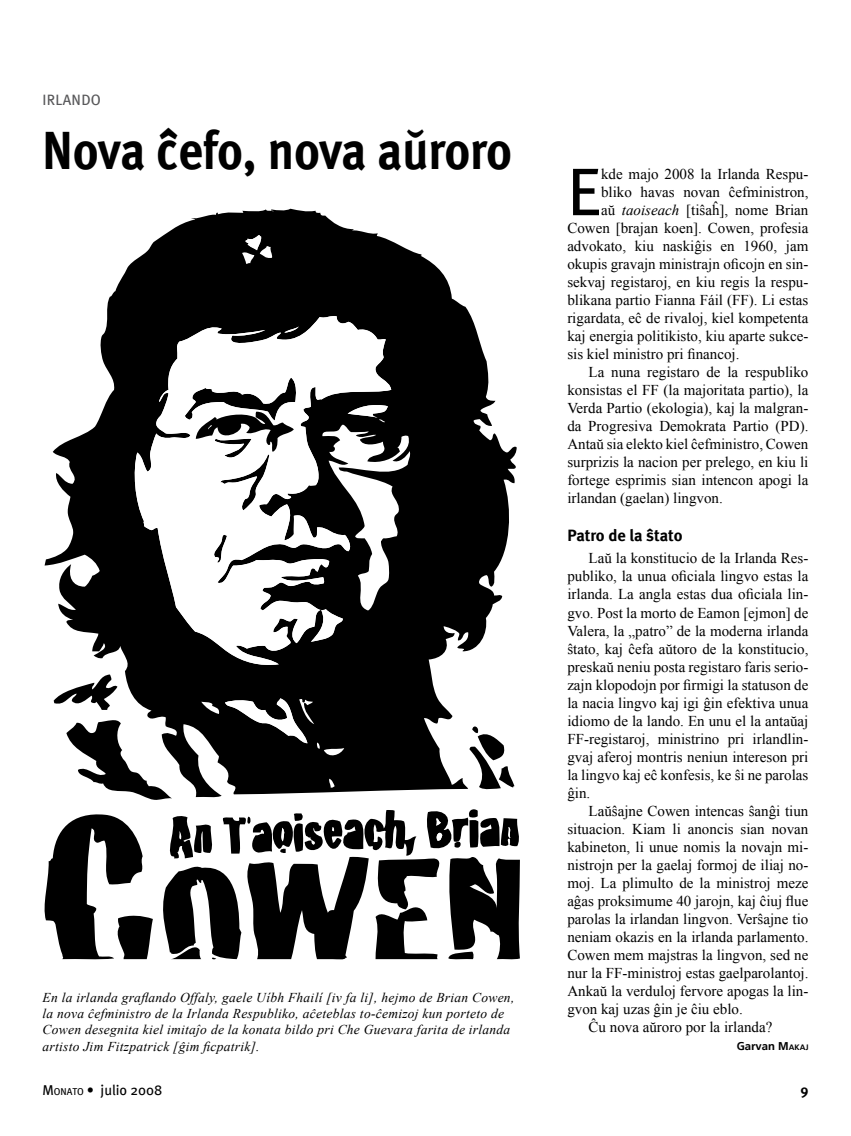
<style>
.page{position:relative;width:851px;height:1136px;background:#fff}
.page>*{position:absolute;margin:0;border:0;box-sizing:border-box;transform-origin:0 0}
.t1{font:67.2px "Meta Eo Bk";color:#000}
.t2{font:700 54px "Meta Eo Bd";letter-spacing:-.01em;color:#000;scale:.9 1}
.t3{font:700 16.5px "Meta Eo Bd";color:#000}
.t4{font:15px/18px "Times New Roman";color:#000;text-align:justify}
.t5{font:15px "Meta Eo Bk";letter-spacing:.02em;color:#58585a}
.t6{font:14.25px "Meta Eo Bk";color:#000}
.t7{font:700 14.25px "Meta Eo Bd";color:#000}
.t8{font:italic 13.5px/16.2px "Times New Roman";letter-spacing:.02em;color:#000}
.t9{font:700 11.25px "Frutiger Linotype";color:#000}
.s1{font-style:italic}
.s2{font-size:7.8px}
.s3{font-size:10.05px}
</style>
<div class="page">
<svg style="left:148px;top:798px;width:24px;height:2px"></svg>
<svg style="left:44px;top:814px;width:109px;height:145px"></svg>
<svg style="left:45px;top:209px;width:472px;height:589px;fill:#000"></svg>
<svg style="left:242px;top:235px;width:30px;height:29px"></svg>
<svg style="left:132px;top:315px;width:259px;height:351px"></svg>
<svg style="left:284px;top:326px;width:14px;height:6px"></svg>
<svg style="left:321px;top:403px;width:90px;height:207px"></svg>
<svg style="left:185px;top:377px;width:112px;height:133px"></svg>
<svg style="left:201px;top:698px;width:143px;height:61px"></svg>
<svg style="left:163px;top:809px;width:357px;height:150px"></svg>
<p class="t5" style="left:43px;top:90px;width:60px">IRLANDO</p>
<h2 class="t2" style="left:43px;top:117px;width:523px">Nova ĉefo, nova aŭroro</h2>
<p class="t8" style="left:43px;top:988px;width:473px">En la irlanda graflando Offaly, gaele Uíbh Fhailí [iv fa li], hejmo de Brian Cowen, la nova ĉefministro de la Irlanda Respubliko, aĉeteblas to-ĉemizoj kun porteto de Cowen desegnita kiel imitaĵo de la konata bildo pri Che Guevara farita de irlanda artisto Jim Fitzpatrick [ĝim ficpatrik].</p>
<h1 class="t1" style="left:567px;top:151px;width:35px">E</h1>
<p class="t4" style="left:601px;top:165px;width:209px">kde majo 2008 la Irlanda Respu-</p>
<p class="t4" style="left:601px;top:183px;width:209px">bliko havas novan ĉefministron,</p>
<p class="t4" style="left:601px;top:201px;width:209px">aŭ <span class="s1">taoiseach</span> [tiŝaĥ], nome Brian</p>
<p class="t4" style="left:567px;top:219px;width:242px">Cowen [brajan koen]. Cowen, profesia</p>
<p class="t4" style="left:567px;top:237px;width:242px">advokato, kiu naskiĝis en 1960, jam</p>
<p class="t4" style="left:567px;top:255px;width:242px">okupis gravajn ministrajn oficojn en sin-</p>
<p class="t4" style="left:567px;top:273px;width:242px">sekvaj registaroj, en kiu regis la respu-</p>
<p class="t4" style="left:567px;top:291px;width:242px">blikana partio Fianna Fáil (FF). Li estas</p>
<p class="t4" style="left:567px;top:309px;width:242px">rigardata, eĉ de rivaloj, kiel kompetenta</p>
<p class="t4" style="left:567px;top:327px;width:242px">kaj energia politikisto, kiu aparte sukce-</p>
<p class="t4" style="left:567px;top:345px;width:174px">sis kiel ministro pri financoj.</p>
<p class="t4" style="left:588px;top:363px;width:221px">La nuna registaro de la respubliko</p>
<p class="t4" style="left:567px;top:381px;width:242px">konsistas el FF (la majoritata partio), la</p>
<p class="t4" style="left:567px;top:399px;width:242px">Verda Partio (ekologia), kaj la malgran-</p>
<p class="t4" style="left:567px;top:417px;width:242px">da Progresiva Demokrata Partio (PD).</p>
<p class="t4" style="left:567px;top:435px;width:242px">Antaŭ sia elekto kiel ĉefministro, Cowen</p>
<p class="t4" style="left:567px;top:453px;width:242px">surprizis la nacion per prelego, en kiu li</p>
<p class="t4" style="left:567px;top:471px;width:242px">fortege esprimis sian intencon apogi la</p>
<p class="t4" style="left:567px;top:489px;width:157px">irlandan (gaelan) lingvon.</p>
<p class="t3" style="left:567px;top:525px;width:117px">Patro de la ŝtato</p>
<p class="t4" style="left:567px;top:549px;width:242px;text-indent:21px">Laŭ la konstitucio de la Irlanda Res&shy;publiko, la unua oficiala lingvo estas la irlanda. La angla estas dua oficiala lin&shy;gvo. Post la morto de Eamon [ejmon] de Valera, la „patro” de la moderna irlanda ŝtato, kaj ĉefa aŭtoro de la konstitucio, preskaŭ neniu posta registaro faris serio&shy;zajn klopodojn por firmigi la statuson de la nacia lingvo kaj igi ĝin efektiva unua idiomo de la lando. En unu el la antaŭaj FF-registaroj, ministrino pri irlandlin&shy;gvaj aferoj montris neniun intereson pri la lingvo kaj eĉ konfesis, ke ŝi ne parolas ĝin.</p>
<p class="t4" style="left:588px;top:801px;width:221px">Laŭŝajne Cowen intencas ŝanĝi tiun</p>
<p class="t4" style="left:567px;top:819px;width:242px">situacion. Kiam li anoncis sian novan</p>
<p class="t4" style="left:567px;top:837px;width:242px">kabineton, li unue nomis la novajn mi-</p>
<p class="t4" style="left:567px;top:855px;width:242px">nistrojn per la gaelaj formoj de iliaj no-</p>
<p class="t4" style="left:567px;top:873px;width:242px">moj. La plimulto de la ministroj meze</p>
<p class="t4" style="left:567px;top:891px;width:242px">aĝas proksimume 40 jarojn, kaj ĉiuj flue</p>
<p class="t4" style="left:567px;top:909px;width:242px">parolas la irlandan lingvon. Verŝajne tio</p>
<p class="t4" style="left:567px;top:927px;width:242px">neniam okazis en la irlanda parlamento.</p>
<p class="t4" style="left:567px;top:945px;width:242px">Cowen mem majstras la lingvon, sed ne</p>
<p class="t4" style="left:567px;top:963px;width:242px">nur la FF-ministroj estas gaelparolantoj.</p>
<p class="t4" style="left:567px;top:981px;width:242px">Ankaŭ la verduloj fervore apogas la lin-</p>
<p class="t4" style="left:567px;top:999px;width:177px">gvon kaj uzas ĝin je ĉiu eblo.</p>
<p class="t4" style="left:588px;top:1017px;width:185px">Ĉu nova aŭroro por la irlanda?</p>
<p class="t9" style="left:736px;top:1038px;width:73px">Garvan M<span class="s2">akaj</span></p>
<p class="t6" style="left:43px;top:1081px;width:121px">M<span class="s3">ONATO</span> • JULIO 2008</p>
<p class="t7" style="left:800px;top:1081px;width:9px">9</p>
</div>
